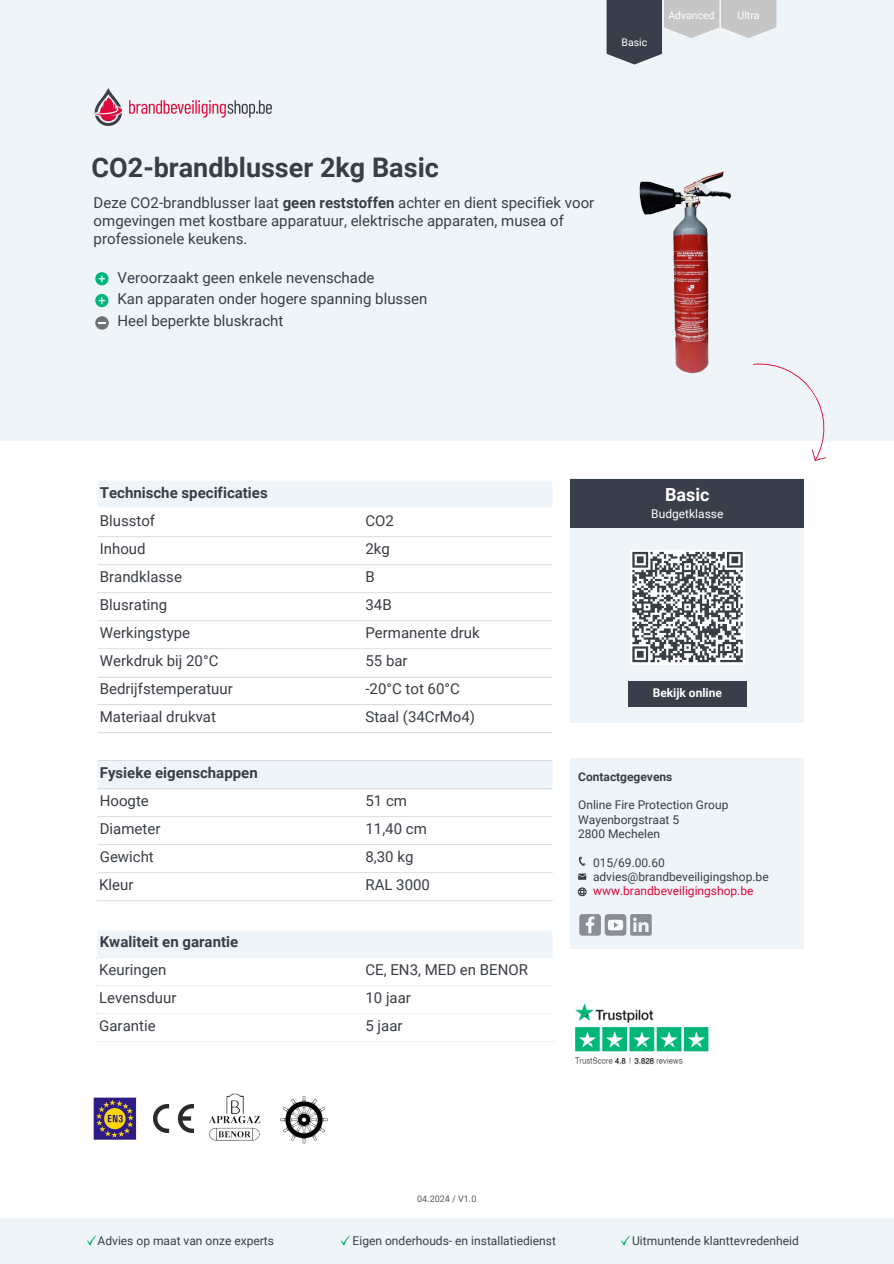
<style>
.page{position:relative;width:894px;height:1264px;background:#fff}
.page>*{position:absolute;margin:0;border:0;box-sizing:border-box;transform-origin:0 0}
.t1{font:700 27px "Roboto";color:#393e44}
.t2{font:700 18px "Roboto";color:#fff}
.t3{font:15px/18px "Roboto";color:#393e44}
.t4{font:700 15px "Roboto";color:#393e44}
.t5{font:12px/14.2px "Roboto";color:#393e44}
.t6{font:12px "Roboto";color:#dc0a3a}
.t7{font:700 12px "Roboto";color:#393e44}
.t8{font:12px "Roboto";color:#fff}
.t9{font:700 12px "Roboto";color:#fff}
.t10{font:10.5px "Roboto";color:#fff}
.t11{font:9px "Roboto";color:#393e44}
.s1{font-weight:700}
</style>
<div class="page">
<div style="left:0;top:0;width:893px;height:440px;background:#eff4f9"></div>
<img style="left:639px;top:171px;width:93px;height:203px">
<div style="left:720px;top:0;width:56px;height:38px;background:#c6c6c6"></div>
<div style="left:663px;top:0;width:56px;height:38px;background:#c6c6c6"></div>
<svg style="left:606px;top:0;width:56px;height:64px"></svg>
<svg style="left:752px;top:363px;width:92px;height:98px"></svg>
<svg style="left:97px;top:481px;width:455px;height:476px"></svg>
<hr style="left:97px;top:536px;width:455px;height:1px;background:#eff4f9">
<hr style="left:97px;top:564px;width:455px;height:1px;background:#eff4f9">
<hr style="left:97px;top:592px;width:455px;height:1px;background:#eff4f9">
<hr style="left:97px;top:620px;width:455px;height:1px;background:#eff4f9">
<hr style="left:97px;top:648px;width:455px;height:1px;background:#eff4f9">
<hr style="left:97px;top:676px;width:455px;height:1px;background:#eff4f9">
<hr style="left:97px;top:704px;width:455px;height:1px;background:#eff4f9">
<hr style="left:97px;top:732px;width:455px;height:1px;background:#eff4f9">
<hr style="left:97px;top:760px;width:455px;height:1px;background:#eff4f9">
<hr style="left:97px;top:788px;width:455px;height:1px;background:#eff4f9">
<hr style="left:97px;top:816px;width:455px;height:1px;background:#eff4f9">
<hr style="left:97px;top:844px;width:455px;height:1px;background:#eff4f9">
<hr style="left:97px;top:872px;width:455px;height:1px;background:#eff4f9">
<hr style="left:97px;top:900px;width:455px;height:1px;background:#eff4f9">
<hr style="left:97px;top:957px;width:455px;height:1px;background:#eff4f9">
<hr style="left:97px;top:985px;width:455px;height:1px;background:#eff4f9">
<hr style="left:97px;top:1013px;width:455px;height:1px;background:#eff4f9">
<hr style="left:96px;top:1040px;width:458px;height:2px;background:#eff4f9">
<hr style="left:95px;top:507px;width:459px;height:2px;background:#fff">
<hr style="left:95px;top:928px;width:459px;height:2px;background:#fff">
<img style="left:94px;top:88px;width:177px;height:37px">
<img style="left:280px;top:1096px;width:47px;height:48px">
<svg style="left:95px;top:272px;width:13px;height:13px"></svg>
<svg style="left:95px;top:294px;width:13px;height:13px"></svg>
<div style="left:95px;top:316px;width:14px;height:14px;background:#717273;border-radius:50%"></div>
<svg style="left:98px;top:322px;width:8px;height:2px"></svg>
<div style="left:570px;top:478px;width:233px;height:244px;background:#eff4f9"></div>
<div style="left:570px;top:479px;width:233px;height:48px;background:#393e4b"></div>
<div style="left:628px;top:681px;width:118px;height:25px;background:#393e4b"></div>
<img style="left:574px;top:1003px;width:135px;height:62px">
<div style="left:570px;top:758px;width:233px;height:191px;background:#eff4f9"></div>
<svg style="left:579px;top:914px;width:21px;height:21px"></svg>
<svg style="left:604px;top:914px;width:22px;height:21px"></svg>
<svg style="left:607px;top:919px;width:16px;height:11px"></svg>
<svg style="left:630px;top:914px;width:21px;height:21px"></svg>
<svg style="left:578px;top:856px;width:7px;height:9px"></svg>
<svg style="left:578px;top:873px;width:8px;height:6px"></svg>
<svg style="left:577px;top:887px;width:9px;height:9px"></svg>
<img style="left:209px;top:1093px;width:52px;height:48px">
<img style="left:93px;top:1097px;width:44px;height:43px">
<img style="left:153px;top:1104px;width:40px;height:28px">
<svg style="left:630px;top:550px;width:114px;height:113px"></svg>
<div style="left:0;top:1217px;width:893px;height:46px;background:#eff4f9"></div>
<svg style="left:87px;top:1235px;width:9px;height:10px"></svg>
<svg style="left:340px;top:1236px;width:9px;height:9px"></svg>
<svg style="left:621px;top:1236px;width:8px;height:9px"></svg>
<p class="t10" style="left:621px;top:36px;width:27px">Basic</p>
<h5 class="t10" style="left:668px;top:9px;width:48px">Advanced</h5>
<h5 class="t10" style="left:737px;top:9px;width:24px">Ultra</h5>
<p class="t1" style="left:91px;top:152px;width:349px">CO2-brandblusser 2kg Basic</p>
<h3 class="t3" style="left:94px;top:194px;width:502px">Deze CO2-brandblusser laat <span class="s1">geen reststoffen</span> achter en dient specifiek voor omgevingen met kostbare apparatuur, elektrische apparaten, musea of professionele keukens.</h3>
<p class="t3" style="left:117px;top:268px;width:258px">Veroorzaakt geen enkele nevenschade</p>
<p class="t3" style="left:117px;top:290px;width:311px">Kan apparaten onder hogere spanning blussen</p>
<h4 class="t3" style="left:117px;top:312px;width:167px">Heel beperkte bluskracht</h4>
<p class="t4" style="left:100px;top:483px;width:169px">Technische specificaties</p>
<h1 class="t3" style="left:100px;top:512px;width:57px">Blusstof</h1>
<h2 class="t3" style="left:365px;top:512px;width:30px">CO2</h2>
<h2 class="t3" style="left:100px;top:540px;width:47px">Inhoud</h2>
<p class="t3" style="left:365px;top:540px;width:26px">2kg</p>
<h2 class="t3" style="left:100px;top:568px;width:84px">Brandklasse</h2>
<p class="t3" style="left:365px;top:568px;width:11px">B</p>
<h2 class="t3" style="left:100px;top:596px;width:69px">Blusrating</h2>
<p class="t3" style="left:365px;top:596px;width:28px">34B</p>
<p class="t3" style="left:100px;top:624px;width:92px">Werkingstype</p>
<p class="t3" style="left:365px;top:624px;width:116px">Permanente druk</p>
<p class="t3" style="left:100px;top:652px;width:120px">Werkdruk bij 20°C</p>
<p class="t3" style="left:365px;top:652px;width:44px">55 bar</p>
<p class="t3" style="left:100px;top:680px;width:135px">Bedrijfstemperatuur</p>
<p class="t3" style="left:365px;top:680px;width:96px">-20°C tot 60°C</p>
<p class="t3" style="left:100px;top:708px;width:118px">Materiaal drukvat</p>
<p class="t3" style="left:365px;top:708px;width:111px">Staal (34CrMo4)</p>
<p class="t2" style="left:665px;top:485px;width:46px">Basic</p>
<p class="t8" style="left:651px;top:507px;width:74px">Budgetklasse</p>
<p class="t9" style="left:652px;top:686px;width:71px">Bekijk online</p>
<p class="t4" style="left:100px;top:764px;width:159px">Fysieke eigenschappen</p>
<p class="t3" style="left:100px;top:792px;width:51px">Hoogte</p>
<p class="t3" style="left:365px;top:792px;width:43px">51 cm</p>
<p class="t3" style="left:100px;top:820px;width:62px">Diameter</p>
<p class="t3" style="left:365px;top:820px;width:63px">11,40 cm</p>
<p class="t3" style="left:100px;top:848px;width:56px">Gewicht</p>
<p class="t3" style="left:365px;top:848px;width:49px">8,30 kg</p>
<p class="t3" style="left:99px;top:876px;width:36px">Kleur</p>
<p class="t3" style="left:365px;top:876px;width:66px">RAL 3000</p>
<p class="t4" style="left:100px;top:933px;width:140px">Kwaliteit en garantie</p>
<p class="t3" style="left:99px;top:960px;width:69px">Keuringen</p>
<p class="t3" style="left:365px;top:960px;width:164px">CE, EN3, MED en BENOR</p>
<p class="t3" style="left:99px;top:988px;width:79px">Levensduur</p>
<p class="t3" style="left:365px;top:988px;width:47px">10 jaar</p>
<p class="t3" style="left:99px;top:1016px;width:58px">Garantie</p>
<p class="t3" style="left:365px;top:1016px;width:39px">5 jaar</p>
<p class="t7" style="left:578px;top:769px;width:96px">Contactgegevens</p>
<p class="t5" style="left:578px;top:798px;width:152px">Online Fire Protection Group<br>Wayenborgstraat 5<br>2800 Mechelen</p>
<p class="t5" style="left:593px;top:855px;width:177px">015/69.00.60 advies@brandbeveiligingshop.be</p>
<p class="t6" style="left:593px;top:883px;width:162px">www.brandbeveiligingshop.be</p>
<p class="t11" style="left:417px;top:1193px;width:61px">04.2024 / V1.0</p>
<h3 class="t5" style="left:97px;top:1233px;width:178px">Advies op maat van onze experts</h3>
<p class="t5" style="left:352px;top:1233px;width:205px">Eigen onderhouds- en installatiedienst</p>
<p class="t5" style="left:632px;top:1233px;width:168px">Uitmuntende klanttevredenheid</p>
</div>
